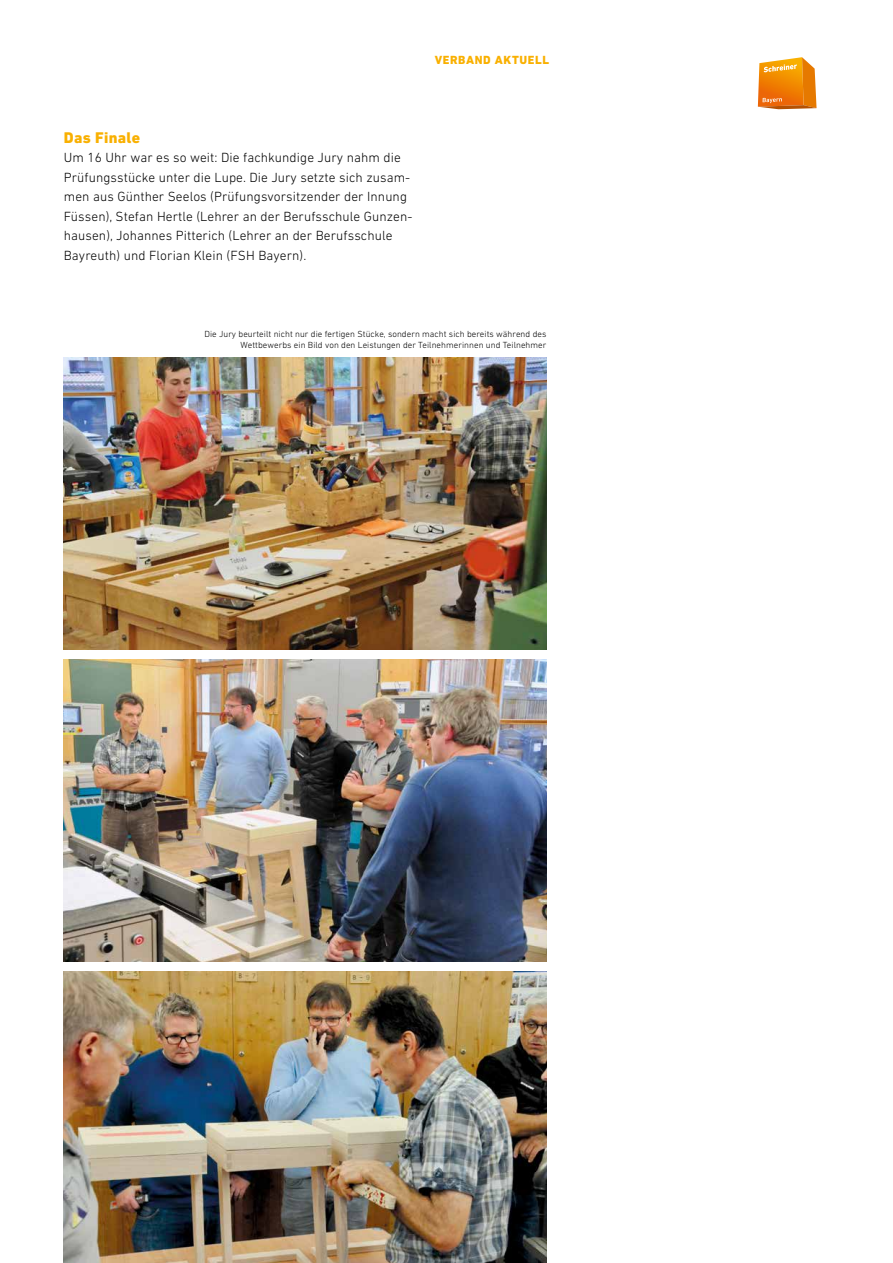
<style>
.page{position:relative;width:893px;height:1263px;background:#fff}
.page>*{position:absolute;margin:0;border:0;box-sizing:border-box;transform-origin:0 0}
.t1{font:800 15.75px "DIN Next LT Pro";letter-spacing:.02em;color:#f9b000}
.t2{font:300 13.5px/19.5px "DIN Next LT Pro";letter-spacing:.005em;color:#000}
.t3{font:800 12px "DIN Next LT Pro";letter-spacing:.05em;color:#f9b000}
.t4{font:300 9px/10.5px "DIN Next LT Pro";letter-spacing:.005em;color:#000;text-align:right}
</style>
<div class="page">
<svg style="left:758px;top:57px;width:58px;height:52px;background:#ee9127"></svg>
<img style="left:64px;top:972px;width:482px;height:291px">
<img style="left:64px;top:660px;width:482px;height:302px">
<img style="left:64px;top:357px;width:482px;height:293px">
<p class="t3" style="left:435px;top:53px;width:116px">VERBAND AKTUELL</p>
<p class="t1" style="left:64px;top:128px;width:78px">Das Finale</p>
<p class="t2" style="left:64px;top:148px;width:350px">Um 16 Uhr war es so weit: Die fachkundige Jury nahm die Prüfungsstücke unter die Lupe. Die Jury setzte sich zusam&shy;men aus Günther Seelos (Prüfungsvorsitzender der Innung Füssen), Stefan Hertle (Lehrer an der Berufsschule Gunzen&shy;hausen), Johannes Pitterich (Lehrer an der Berufsschule Bayreuth) und Florian Klein (FSH Bayern).</p>
<p class="t4" style="left:204px;top:329px;width:343px">Die Jury beurteilt nicht nur die fertigen Stücke, sondern macht sich bereits während des<br>Wettbewerbs ein Bild von den Leistungen der Teilnehmerinnen und Teilnehmer</p>
</div>
